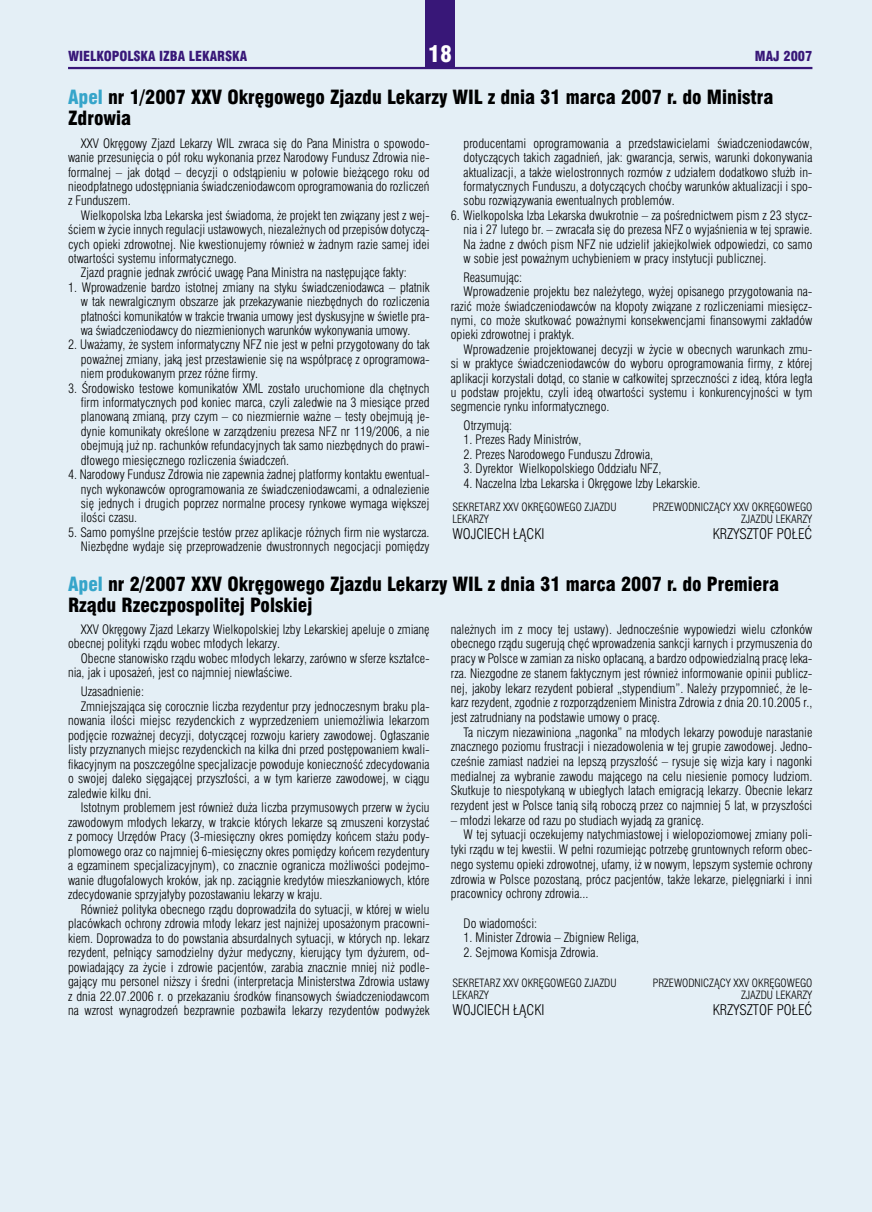
<style>
.page{position:relative;width:872px;height:1212px;background:#e4eff6}
.page>*{position:absolute;margin:0;border:0;box-sizing:border-box;transform-origin:0 0}
.t1{font:21px "Swis 721 Blk Cn PL";color:#fff}
.sprawozdania_tytulDUZY{font:18px/21.6px "Swis 721 Blk Cn PL";color:#000}
.t2{font:13.5px "Swis 721 Lt Cn PL";color:#000}
.t3{font:12.75px "Swis 721 Blk Cn PL";color:#381778}
.sprawozdania_text{font:12px/14.4px "Swis 721 Lt Cn PL";color:#000;text-align:justify}
.t4{font:10.5px/12.6px "Swis 721 Lt Cn PL";color:#000}
.s1{color:#36a5ca}
</style>
<div class="page">
<div style="left:425px;top:0;width:30px;height:68px;background:#381778"></div>
<hr style="left:68px;top:67px;width:744px;height:2px;background:#381778">
<p class="t3" style="left:68px;top:48px;width:181px">WIELKOPOLSKA IZBA LEKARSKA</p>
<h1 class="t1" style="left:428px;top:40px;width:25px">18</h1>
<p class="t3" style="left:755px;top:48px;width:59px">MAJ 2007</p>
<p class="sprawozdania_tytulDUZY" style="left:68px;top:86px;width:707px"><span class="s1">Apel</span> nr 1/2007 XXV Okręgowego Zjazdu Lekarzy WIL z dnia 31 marca 2007 r. do Ministra<br>Zdrowia</p>
<p class="sprawozdania_text" style="left:68px;top:136px;width:363px;text-indent:13px">XXV Okręgowy Zjazd Lekarzy WIL zwraca się do Pana Ministra o spowodo&shy;wanie przesunięcia o pół roku wykonania przez Narodowy Fundusz Zdrowia nie&shy;formalnej – jak dotąd – decyzji o odstąpieniu w połowie bieżącego roku od nieodpłatnego udostępniania świadczeniodawcom oprogramowania do rozliczeń z Funduszem.</p>
<p class="sprawozdania_text" style="left:68px;top:208px;width:363px;text-indent:13px">Wielkopolska Izba Lekarska jest świadoma, że projekt ten związany jest z wej&shy;ściem w życie innych regulacji ustawowych, niezależnych od przepisów dotyczą&shy;cych opieki zdrowotnej. Nie kwestionujemy również w żadnym razie samej idei otwartości systemu informatycznego.</p>
<p class="sprawozdania_text" style="left:81px;top:266px;width:327px">Zjazd pragnie jednak zwrócić uwagę Pana Ministra na następujące fakty:</p>
<p class="sprawozdania_text" style="left:81px;top:280px;width:350px;text-indent:-13px">1. Wprowadzenie bardzo istotnej zmiany na styku świadczeniodawca – płatnik w tak newralgicznym obszarze jak przekazywanie niezbędnych do rozliczenia płatności komunikatów w trakcie trwania umowy jest dyskusyjne w świetle pra&shy;wa świadczeniodawcy do niezmienionych warunków wykonywania umowy.</p>
<p class="sprawozdania_text" style="left:81px;top:338px;width:350px;text-indent:-13px">2. Uważamy, że system informatyczny NFZ nie jest w pełni przygotowany do tak poważnej zmiany, jaką jest przestawienie się na współpracę z oprogramowa&shy;niem produkowanym przez różne firmy.</p>
<p class="sprawozdania_text" style="left:81px;top:381px;width:350px;text-indent:-13px">3. Środowisko testowe komunikatów XML zostało uruchomione dla chętnych firm informatycznych pod koniec marca, czyli zaledwie na 3 miesiące przed planowaną zmianą, przy czym – co niezmiernie ważne – testy obejmują je&shy;dynie komunikaty określone w zarządzeniu prezesa NFZ nr 119/2006, a nie obejmują już np. rachunków refundacyjnych tak samo niezbędnych do prawi&shy;dłowego miesięcznego rozliczenia świadczeń.</p>
<p class="sprawozdania_text" style="left:81px;top:467px;width:350px;text-indent:-13px">4. Narodowy Fundusz Zdrowia nie zapewnia żadnej platformy kontaktu ewentual&shy;nych wykonawców oprogramowania ze świadczeniodawcami, a odnalezienie się jednych i drugich poprzez normalne procesy rynkowe wymaga większej ilości czasu.</p>
<p class="sprawozdania_text" style="left:68px;top:525px;width:363px;text-align:right">5. Samo pomyślne przejście testów przez aplikacje różnych firm nie wystarcza.<br>Niezbędne wydaje się przeprowadzenie dwustronnych negocjacji pomiędzy</p>
<p class="sprawozdania_text" style="left:463px;top:136px;width:350px">producentami oprogramowania a przedstawicielami świadczeniodawców, dotyczących takich zagadnień, jak: gwarancja, serwis, warunki dokonywania aktualizacji, a także wielostronnych rozmów z udziałem dodatkowo służb in&shy;formatycznych Funduszu, a dotyczących choćby warunków aktualizacji i spo&shy;sobu rozwiązywania ewentualnych problemów.</p>
<p class="sprawozdania_text" style="left:463px;top:208px;width:350px;text-indent:-13px">6. Wielkopolska Izba Lekarska dwukrotnie – za pośrednictwem pism z 23 stycz&shy;nia i 27 lutego br. – zwracała się do prezesa NFZ o wyjaśnienia w tej sprawie.<br>Na żadne z dwóch pism NFZ nie udzielił jakiejkolwiek odpowiedzi, co samo w sobie jest poważnym uchybieniem w pracy instytucji publicznej.</p>
<p class="sprawozdania_text" style="left:463px;top:270px;width:60px">Reasumując:</p>
<p class="sprawozdania_text" style="left:451px;top:284px;width:363px;text-indent:13px">Wprowadzenie projektu bez należytego, wyżej opisanego przygotowania na&shy;razić może świadczeniodawców na kłopoty związane z rozliczeniami miesięcz&shy;nymi, co może skutkować poważnymi konsekwencjami finansowymi zakładów opieki zdrowotnej i praktyk.</p>
<p class="sprawozdania_text" style="left:451px;top:342px;width:363px;text-indent:13px">Wprowadzenie projektowanej decyzji w życie w obecnych warunkach zmu&shy;si w praktyce świadczeniodawców do wyboru oprogramowania firmy, z której aplikacji korzystali dotąd, co stanie w całkowitej sprzeczności z ideą, która legła u podstaw projektu, czyli ideą otwartości systemu i konkurencyjności w tym segmencie rynku informatycznego.</p>
<p class="sprawozdania_text" style="left:463px;top:418px;width:50px">Otrzymują:</p>
<p class="sprawozdania_text" style="left:463px;top:432px;width:119px">1. Prezes Rady Ministrów,</p>
<p class="sprawozdania_text" style="left:463px;top:447px;width:191px">2. Prezes Narodowego Funduszu Zdrowia,</p>
<p class="sprawozdania_text" style="left:463px;top:461px;width:199px">3. Dyrektor Wielkopolskiego Oddziału NFZ,</p>
<p class="sprawozdania_text" style="left:463px;top:476px;width:238px">4. Naczelna Izba Lekarska i Okręgowe Izby Lekarskie.</p>
<p class="t4" style="left:452px;top:500px;width:166px">SEKRETARZ XXV OKRĘGOWEGO ZJAZDU<br>LEKARZY</p>
<p class="t2" style="left:452px;top:525px;width:94px">WOJCIECH ŁĄCKI</p>
<p class="t4" style="left:653px;top:500px;width:161px;text-align:right">PRZEWODNICZĄCY XXV OKRĘGOWEGO<br>ZJAZDU LEKARZY</p>
<p class="t2" style="left:712px;top:525px;width:101px">KRZYSZTOF POŁEĆ</p>
<p class="sprawozdania_tytulDUZY" style="left:68px;top:573px;width:712px"><span class="s1">Apel</span> nr 2/2007 XXV Okręgowego Zjazdu Lekarzy WIL z dnia 31 marca 2007 r. do Premiera<br>Rządu Rzeczpospolitej Polskiej</p>
<p class="sprawozdania_text" style="left:68px;top:622px;width:363px;text-indent:13px">XXV Okręgowy Zjazd Lekarzy Wielkopolskiej Izby Lekarskiej apeluje o zmianę obecnej polityki rządu wobec młodych lekarzy.</p>
<p class="sprawozdania_text" style="left:68px;top:651px;width:363px;text-indent:13px">Obecne stanowisko rządu wobec młodych lekarzy, zarówno w sferze kształce&shy;nia, jak i uposażeń, jest co najmniej niewłaściwe.</p>
<p class="sprawozdania_text" style="left:81px;top:684px;width:65px">Uzasadnienie:</p>
<p class="sprawozdania_text" style="left:68px;top:698px;width:363px;text-indent:13px">Zmniejszająca się corocznie liczba rezydentur przy jednoczesnym braku pla&shy;nowania ilości miejsc rezydenckich z wyprzedzeniem uniemożliwia lekarzom podjęcie rozważnej decyzji, dotyczącej rozwoju kariery zawodowej. Ogłaszanie listy przyznanych miejsc rezydenckich na kilka dni przed postępowaniem kwali&shy;fikacyjnym na poszczególne specjalizacje powoduje konieczność zdecydowania o swojej daleko sięgającej przyszłości, a w tym karierze zawodowej, w ciągu zaledwie kilku dni.</p>
<p class="sprawozdania_text" style="left:68px;top:800px;width:363px;text-indent:13px">Istotnym problemem jest również duża liczba przymusowych przerw w życiu zawodowym młodych lekarzy, w trakcie których lekarze są zmuszeni korzystać z pomocy Urzędów Pracy (3-miesięczny okres pomiędzy końcem stażu pody&shy;plomowego oraz co najmniej 6-miesięczny okres pomiędzy końcem rezydentury a egzaminem specjalizacyjnym), co znacznie ogranicza możliwości podejmo&shy;wanie długofalowych kroków, jak np. zaciągnie kredytów mieszkaniowych, które zdecydowanie sprzyjałyby pozostawaniu lekarzy w kraju.</p>
<p class="sprawozdania_text" style="left:68px;top:902px;width:363px;text-indent:13px">Również polityka obecnego rządu doprowadziła do sytuacji, w której w wielu placówkach ochrony zdrowia młody lekarz jest najniżej uposażonym pracowni&shy;kiem. Doprowadza to do powstania absurdalnych sytuacji, w których np. lekarz rezydent, pełniący samodzielny dyżur medyczny, kierujący tym dyżurem, od&shy;powiadający za życie i zdrowie pacjentów, zarabia znacznie mniej niż podle&shy;gający mu personel niższy i średni (interpretacja Ministerstwa Zdrowia ustawy z dnia 22.07.2006 r. o przekazaniu środków finansowych świadczeniodawcom na wzrost wynagrodzeń bezprawnie pozbawiła lekarzy rezydentów podwyżek</p>
<p class="sprawozdania_text" style="left:451px;top:622px;width:363px">należnych im z mocy tej ustawy). Jednocześnie wypowiedzi wielu członków obecnego rządu sugerują chęć wprowadzenia sankcji karnych i przymuszenia do pracy w Polsce w zamian za nisko opłacaną, a bardzo odpowiedzialną pracę leka&shy;rza. Niezgodne ze stanem faktycznym jest również informowanie opinii publicz&shy;nej, jakoby lekarz rezydent pobierał „stypendium”. Należy przypomnieć, że le&shy;karz rezydent, zgodnie z rozporządzeniem Ministra Zdrowia z dnia 20.10.2005 r., jest zatrudniany na podstawie umowy o pracę.</p>
<p class="sprawozdania_text" style="left:451px;top:724px;width:363px;text-indent:13px">Ta niczym niezawiniona „nagonka” na młodych lekarzy powoduje narastanie znacznego poziomu frustracji i niezadowolenia w tej grupie zawodowej. Jedno&shy;cześnie zamiast nadziei na lepszą przyszłość – rysuje się wizja kary i nagonki medialnej za wybranie zawodu mającego na celu niesienie pomocy ludziom.<br>Skutkuje to niespotykaną w ubiegłych latach emigracją lekarzy. Obecnie lekarz rezydent jest w Polsce tanią siłą roboczą przez co najmniej 5 lat, w przyszłości</p>
<p class="sprawozdania_text" style="left:451px;top:813px;width:255px">– młodzi lekarze od razu po studiach wyjadą za granicę.</p>
<p class="sprawozdania_text" style="left:451px;top:827px;width:363px;text-indent:13px">W tej sytuacji oczekujemy natychmiastowej i wielopoziomowej zmiany poli&shy;tyki rządu w tej kwestii. W pełni rozumiejąc potrzebę gruntownych reform obec&shy;nego systemu opieki zdrowotnej, ufamy, iż w nowym, lepszym systemie ochrony zdrowia w Polsce pozostaną, prócz pacjentów, także lekarze, pielęgniarki i inni pracownicy ochrony zdrowia...</p>
<p class="sprawozdania_text" style="left:463px;top:916px;width:75px">Do wiadomości:</p>
<p class="sprawozdania_text" style="left:463px;top:930px;width:177px">1. Minister Zdrowia – Zbigniew Religa,</p>
<p class="sprawozdania_text" style="left:463px;top:945px;width:137px">2. Sejmowa Komisja Zdrowia.</p>
<p class="t4" style="left:452px;top:976px;width:166px">SEKRETARZ XXV OKRĘGOWEGO ZJAZDU<br>LEKARZY</p>
<p class="t2" style="left:452px;top:1001px;width:94px">WOJCIECH ŁĄCKI</p>
<p class="t4" style="left:653px;top:976px;width:161px;text-align:right">PRZEWODNICZĄCY XXV OKRĘGOWEGO<br>ZJAZDU LEKARZY</p>
<p class="t2" style="left:712px;top:1001px;width:101px">KRZYSZTOF POŁEĆ</p>
</div>
